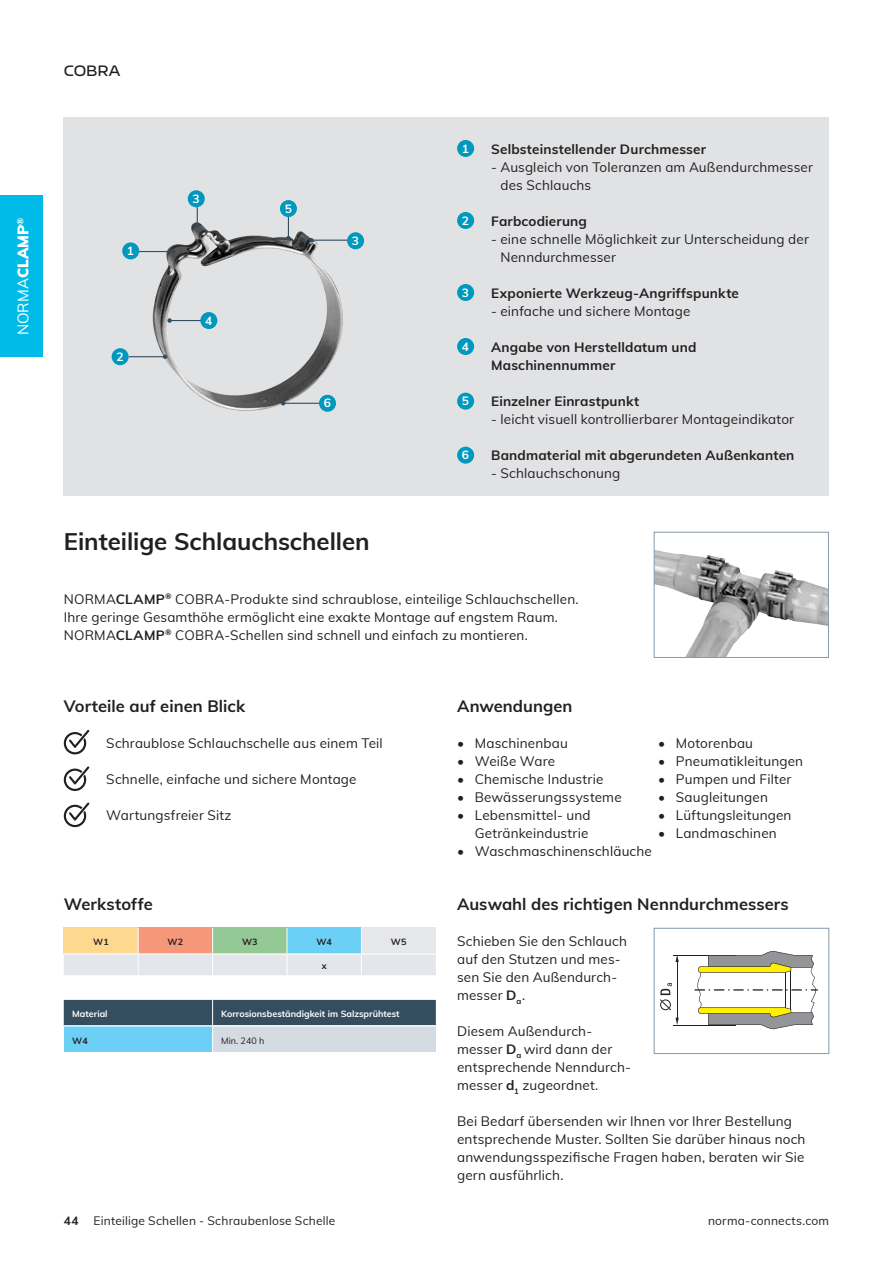
<style>
.page{position:relative;width:893px;height:1263px;background:#fff}
.page>*{position:absolute;margin:0;border:0;box-sizing:border-box;transform-origin:0 0}
.Headlines___level_02{font:700 24px "Muli";color:#231f20}
.Headlines___level_03{font:700 16.5px "Muli";letter-spacing:.005em;color:#231f20}
.t1{font:15px "Muli";color:#fff}
.t2{font:600 15px "Nizzoli";color:#231f20}
.Text_body{font:13.5px/18px "Muli";letter-spacing:.01em;color:#231f20}
.Text_body-2{font:700 13.5px/18px "Muli";letter-spacing:.01em;color:#231f20}
.t3{font:12px "Muli";letter-spacing:.015em;color:#231f20}
.Nummerierung{font:700 12px "Muli";color:#fff}
.t4{font:700 12px "Muli";color:#231f20}
.Tabelle{font:700 9px "Muli";color:#fff}
.Tabelle-2{font:700 9px "Muli";color:#231f20}
.Tabelle-3{font:9px "Muli";color:#231f20}
.s1{font-weight:900}
.s2{font-weight:700}
</style>
<div class="page">
<div style="left:0;top:196px;width:43px;height:161px;background:#00bbe8"></div>
<div style="left:64px;top:118px;width:765px;height:378px;background:#e1e2e4"></div>
<img style="left:152px;top:222px;width:197px;height:190px">
<hr style="left:311px;top:240px;width:39px;height:1px;background:#344d5f">
<svg style="left:309px;top:238px;width:5px;height:4px"></svg>
<hr style="left:283px;top:403px;width:39px;height:1px;background:#344d5f">
<svg style="left:281px;top:401px;width:4px;height:4px"></svg>
<svg style="left:195px;top:206px;width:5px;height:22px"></svg>
<svg style="left:286px;top:217px;width:5px;height:23px"></svg>
<hr style="left:170px;top:320px;width:35px;height:1px;background:#344d5f">
<svg style="left:167px;top:318px;width:5px;height:5px"></svg>
<hr style="left:137px;top:251px;width:36px;height:1px;background:#344d5f">
<svg style="left:171px;top:249px;width:5px;height:5px"></svg>
<hr style="left:129px;top:356px;width:36px;height:1px;background:#344d5f">
<svg style="left:163px;top:354px;width:4px;height:5px"></svg>
<div style="left:457px;top:140px;width:17px;height:17px;background:#0098bd;border-radius:50%"></div>
<div style="left:457px;top:212px;width:17px;height:17px;background:#0098bd;border-radius:50%"></div>
<div style="left:457px;top:284px;width:17px;height:17px;background:#0098bd;border-radius:50%"></div>
<div style="left:457px;top:338px;width:17px;height:17px;background:#0098bd;border-radius:50%"></div>
<div style="left:457px;top:393px;width:17px;height:17px;background:#0098bd;border-radius:50%"></div>
<div style="left:457px;top:447px;width:17px;height:17px;background:#0098bd;border-radius:50%"></div>
<div style="left:122px;top:242px;width:17px;height:17px;background:#0098bd;border-radius:50%"></div>
<div style="left:112px;top:348px;width:17px;height:17px;background:#0098bd;border-radius:50%"></div>
<div style="left:188px;top:190px;width:17px;height:17px;background:#0098bd;border-radius:50%"></div>
<div style="left:200px;top:312px;width:17px;height:17px;background:#0098bd;border-radius:50%"></div>
<div style="left:280px;top:200px;width:17px;height:17px;background:#0098bd;border-radius:50%"></div>
<div style="left:319px;top:395px;width:17px;height:17px;background:#0098bd;border-radius:50%"></div>
<div style="left:347px;top:232px;width:17px;height:17px;background:#0098bd;border-radius:50%"></div>
<svg style="left:64px;top:1000px;width:372px;height:52px;background:#7294a7"></svg>
<hr style="left:64px;top:1025px;width:149px;height:1px;background:#fff">
<hr style="left:213px;top:1025px;width:223px;height:1px;background:#fff">
<hr style="left:673px;top:1025px;width:63px;height:1px;background:#231f20">
<hr style="left:673px;top:955px;width:63px;height:1px;background:#231f20">
<hr style="left:677px;top:962px;width:1px;height:56px;background:#231f20">
<svg style="left:675px;top:956px;width:4px;height:6px"></svg>
<svg style="left:675px;top:1018px;width:4px;height:7px"></svg>
<svg style="left:695px;top:951px;width:123px;height:78px"></svg>
<svg style="left:660px;top:983px;width:12px;height:28px"></svg>
<div style="left:654px;top:928px;width:175px;height:126px;border:1px solid #879aa9"></div>
<img style="left:656px;top:564px;width:171px;height:92px">
<div style="left:654px;top:532px;width:175px;height:126px;border:1px solid #879aa9"></div>
<svg style="left:64px;top:928px;width:372px;height:47px;background:#d3d7cd"></svg>
<hr style="left:64px;top:953px;width:74px;height:1px;background:#fff">
<hr style="left:138px;top:953px;width:75px;height:1px;background:#fff">
<hr style="left:213px;top:953px;width:74px;height:1px;background:#fff">
<hr style="left:287px;top:953px;width:74px;height:1px;background:#fff">
<hr style="left:361px;top:953px;width:75px;height:1px;background:#fff">
<svg style="left:64px;top:730px;width:25px;height:24px"></svg>
<svg style="left:64px;top:766px;width:25px;height:25px"></svg>
<svg style="left:64px;top:802px;width:25px;height:25px"></svg>
<p class="t1" style="left:12px;top:335px;width:119px;rotate:-90deg">NORMA<span class="s1">CLAMP</span><sup>®</sup></p>
<p class="t2" style="left:64px;top:62px;width:58px">COBRA</p>
<p class="Nummerierung" style="left:127px;top:242px;width:9px">1</p>
<p class="Nummerierung" style="left:116px;top:348px;width:9px">2</p>
<p class="Nummerierung" style="left:192px;top:190px;width:9px">3</p>
<p class="Nummerierung" style="left:205px;top:312px;width:9px">4</p>
<p class="Nummerierung" style="left:285px;top:200px;width:9px">5</p>
<p class="Nummerierung" style="left:352px;top:232px;width:9px">3</p>
<p class="Nummerierung" style="left:324px;top:394px;width:9px">6</p>
<p class="Nummerierung" style="left:462px;top:140px;width:9px">1</p>
<p class="Nummerierung" style="left:462px;top:212px;width:9px">2</p>
<p class="Nummerierung" style="left:462px;top:284px;width:9px">3</p>
<p class="Nummerierung" style="left:462px;top:338px;width:9px">4</p>
<p class="Nummerierung" style="left:462px;top:392px;width:9px">5</p>
<p class="Nummerierung" style="left:462px;top:446px;width:9px">6</p>
<p class="Text_body-2" style="left:491px;top:139px;width:216px">Selbsteinstellender Durchmesser</p>
<p class="Text_body" style="left:500px;top:157px;width:314px;text-indent:-9px">- Ausgleich von Toleranzen am Außendurchmesser des Schlauchs</p>
<p class="Text_body-2" style="left:491px;top:211px;width:97px">Farbcodierung</p>
<p class="Text_body" style="left:500px;top:229px;width:310px;text-indent:-9px">- eine schnelle Möglichkeit zur Unterscheidung der<br>Nenndurchmesser</p>
<p class="Text_body-2" style="left:491px;top:283px;width:249px">Exponierte Werkzeug-Angriffspunkte</p>
<p class="Text_body" style="left:491px;top:301px;width:201px">- einfache und sichere Montage</p>
<p class="Text_body-2" style="left:491px;top:337px;width:207px">Angabe von Herstelldatum und<br>Maschinennummer</p>
<p class="Text_body-2" style="left:491px;top:391px;width:150px">Einzelner Einrastpunkt</p>
<p class="Text_body" style="left:491px;top:409px;width:304px">- leicht visuell kontrollierbarer Montageindikator</p>
<p class="Text_body-2" style="left:491px;top:445px;width:305px">Bandmaterial mit abgerundeten Außenkanten</p>
<p class="Text_body" style="left:491px;top:463px;width:131px">- Schlauchschonung</p>
<p class="Headlines___level_02" style="left:64px;top:524px;width:307px">Einteilige Schlauchschellen</p>
<p class="Text_body" style="left:64px;top:589px;width:516px">NORMA<span class="s2">CLAMP</span><sup>®</sup> COBRA-Produkte sind schraublose, einteilige Schlauchschellen.<br>Ihre geringe Gesamthöhe ermöglicht eine exakte Montage auf engstem Raum.<br>NORMA<span class="s2">CLAMP</span><sup>®</sup> COBRA-Schellen sind schnell und einfach zu montieren.</p>
<p class="Headlines___level_03" style="left:64px;top:694px;width:183px">Vorteile auf einen Blick</p>
<p class="Headlines___level_03" style="left:457px;top:694px;width:117px">Anwendungen</p>
<p class="Text_body" style="left:457px;top:733px;width:112px">• Maschinenbau</p>
<p class="Text_body" style="left:658px;top:733px;width:96px">• Motorenbau</p>
<p class="Text_body" style="left:457px;top:751px;width:100px">• Weiße Ware</p>
<p class="Text_body" style="left:658px;top:751px;width:147px">• Pneumatikleitungen</p>
<p class="Text_body" style="left:457px;top:769px;width:148px">• Chemische Industrie</p>
<p class="Text_body" style="left:658px;top:769px;width:135px">• Pumpen und Filter</p>
<p class="Text_body" style="left:457px;top:787px;width:166px">• Bewässerungssysteme</p>
<p class="Text_body" style="left:658px;top:787px;width:111px">• Saugleitungen</p>
<p class="Text_body" style="left:457px;top:805px;width:135px">• Lebensmittel- und</p>
<p class="Text_body" style="left:658px;top:805px;width:135px">• Lüftungsleitungen</p>
<p class="Text_body" style="left:475px;top:823px;width:115px">Getränkeindustrie</p>
<p class="Text_body" style="left:658px;top:823px;width:120px">• Landmaschinen</p>
<p class="Text_body" style="left:457px;top:841px;width:196px">• Waschmaschinenschläuche</p>
<p class="Text_body" style="left:106px;top:733px;width:278px">Schraublose Schlauchschelle aus einem Teil</p>
<p class="Text_body" style="left:106px;top:769px;width:252px">Schnelle, einfache und sichere Montage</p>
<p class="Text_body" style="left:106px;top:805px;width:127px">Wartungsfreier Sitz</p>
<p class="Headlines___level_03" style="left:64px;top:892px;width:90px">Werkstoffe</p>
<p class="Tabelle-2" style="left:93px;top:936px;width:17px">W1</p>
<p class="Tabelle-2" style="left:168px;top:936px;width:17px">W2</p>
<p class="Tabelle-2" style="left:242px;top:936px;width:17px">W3</p>
<p class="Tabelle-2" style="left:316px;top:936px;width:17px">W4</p>
<p class="Tabelle-2" style="left:391px;top:936px;width:17px">W5</p>
<p class="Tabelle-2" style="left:322px;top:959px;width:6px">x</p>
<p class="Tabelle" style="left:72px;top:1008px;width:37px">Material</p>
<p class="Tabelle" style="left:221px;top:1008px;width:180px">Korrosionsbeständigkeit im Salzsprühtest</p>
<p class="Tabelle-2" style="left:72px;top:1034px;width:17px">W4</p>
<p class="Tabelle-3" style="left:221px;top:1034px;width:45px">Min. 240 h</p>
<p class="Headlines___level_03" style="left:457px;top:892px;width:333px">Auswahl des richtigen Nenndurchmessers</p>
<p class="Text_body" style="left:457px;top:931px;width:171px">Schieben Sie den Schlauch auf den Stutzen und mes&shy;sen Sie den Außendurch&shy;messer <span class="s2">D</span><sub>a</sub>.</p>
<p class="Text_body" style="left:457px;top:1021px;width:175px">Diesem Außendurch&shy;messer <span class="s2">D</span><sub>a</sub> wird dann der entsprechende Nenndurch&shy;messer <span class="s2">d</span><sub>1</sub> zugeordnet.</p>
<p class="Text_body" style="left:457px;top:1111px;width:350px">Bei Bedarf übersenden wir Ihnen vor Ihrer Bestellung entsprechende Muster. Sollten Sie darüber hinaus noch anwendungsspezifische Fragen haben, beraten wir Sie gern ausführlich.</p>
<p class="t3" style="left:94px;top:1212px;width:243px">Einteilige Schellen - Schraubenlose Schelle</p>
<p class="t4" style="left:64px;top:1211px;width:16px">44</p>
<p class="t3" style="left:708px;top:1212px;width:123px">norma-connects.com</p>
</div>
